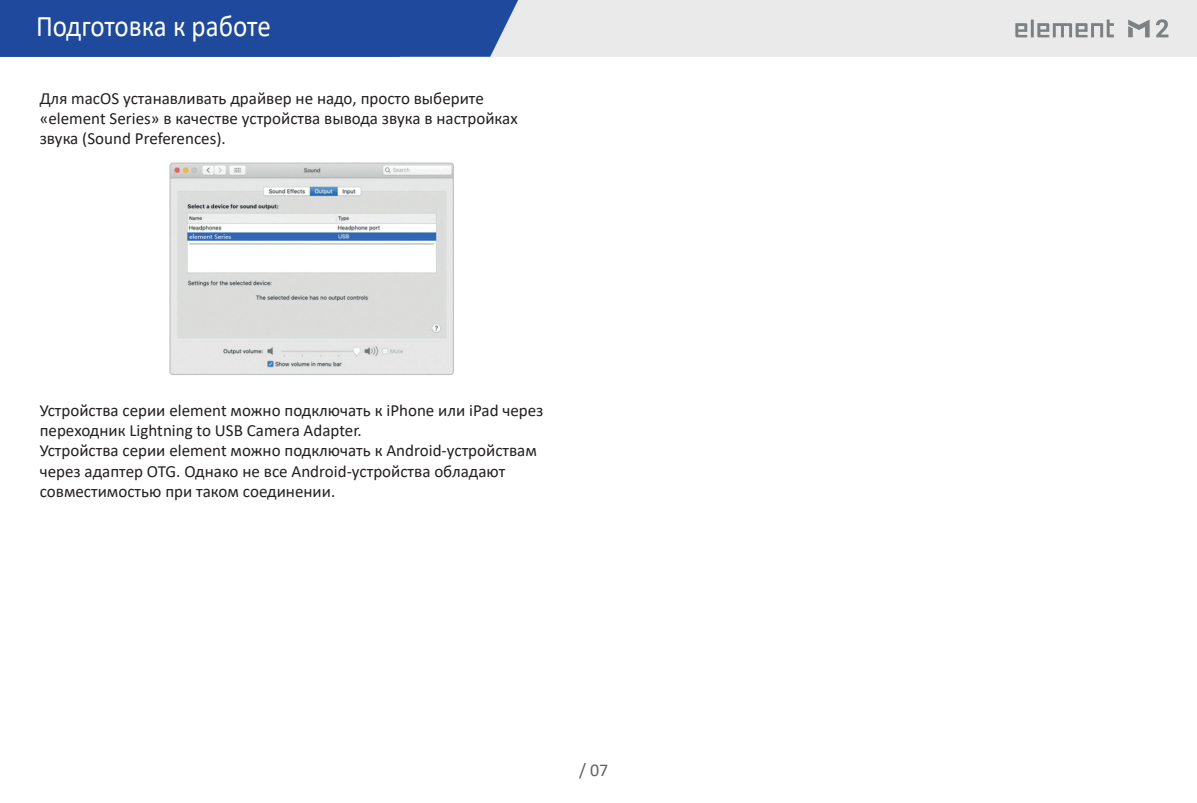
<style>
.page{position:relative;width:1197px;height:803px;background:#fff}
.page>*{position:absolute;margin:0;border:0;box-sizing:border-box;transform-origin:0 0}
.hed_12{font:30px "Calibri";letter-spacing:-.005em;color:#fff;scale:.9 1}
.t1{font:18px "Calibri";color:#636366}
.Text_85{font:17px/20.4px "Calibri";color:#231f20}
</style>
<div class="page">
<div style="left:0;top:0;width:1196px;height:57px;background:#e9eae9"></div>
<div style="left:0;top:0;width:518px;height:57px;background:#1e499c"></div>
<svg style="left:1015px;top:19px;width:153px;height:18px"></svg>
<img style="left:171px;top:164px;width:281px;height:209px">
<div style="left:169px;top:162px;width:285px;height:213px;border:1px solid #bec2c2;border-radius:3px"></div>
<p class="hed_12" style="left:36px;top:5px;width:262px">Подготовка к работе</p>
<p class="Text_85" style="left:40px;top:87px;width:479px">Для macOS устанавливать драйвер не надо, просто выберите «element Series» в качестве устройства вывода звука в настройках звука (Sound Preferences).</p>
<p class="Text_85" style="left:40px;top:399px;width:505px">Устройства серии element можно подключать к iPhone или iPad через переходник Lightning to USB Camera Adapter.</p>
<p class="Text_85" style="left:40px;top:440px;width:498px">Устройства серии element можно подключать к Android-устройствам через адаптер OTG. Однако не все Android-устройства обладают совместимостью при таком соединении.</p>
<p class="t1" style="left:579px;top:756px;width:31px">/ 07</p>
</div>
